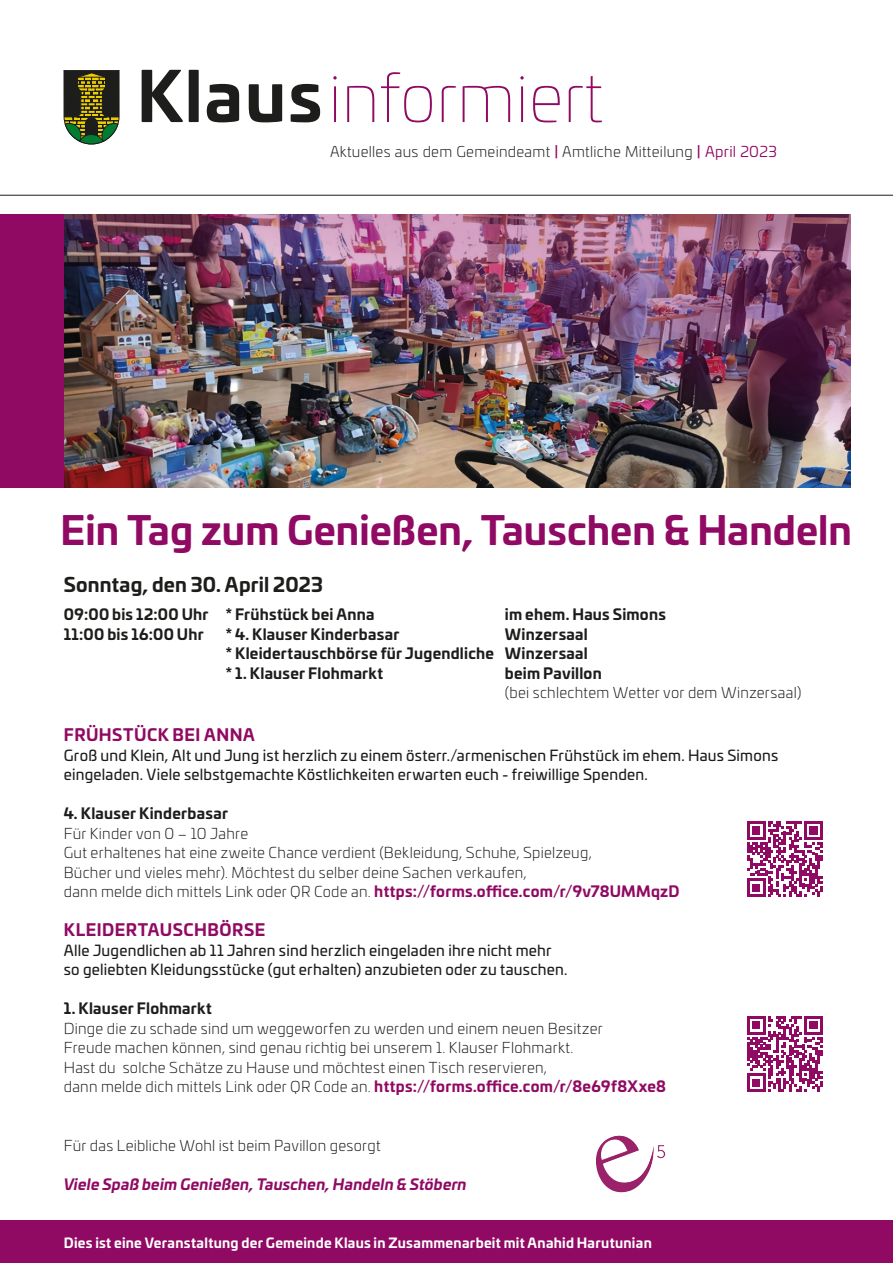
<style>
.page{position:relative;width:893px;height:1263px;background:#fff}
.page>*{position:absolute;margin:0;border:0;box-sizing:border-box;transform-origin:0 0}
.t1{font:100 67.5px "Univia Pro";color:#900963}
.GS_9_pt{font:700 38.7px "Univia Pro";letter-spacing:.005em;color:#900963}
.GS_9_pt-2{font:700 19.5px "Univia Pro";letter-spacing:.01em;color:#1d1d1b}
.GS_9_pt-3{font:700 16.5px "Univia Pro";letter-spacing:.03em;color:#900963}
.GS_9_pt-4{font:300 15px/19.5px "Univia Pro";letter-spacing:.015em;color:#1d1d1b}
.GS_9_pt-5{font:15px/19.5px "Univia Pro";letter-spacing:.015em;color:#1d1d1b}
.GS_9_pt-6{font:700 15px "Univia Pro";letter-spacing:.015em;color:#1d1d1b}
.GS_9_pt-7{font:italic 700 15px "Univia Pro";letter-spacing:.015em;color:#900963}
.t2{font:300 14.85px "Univia Pro";letter-spacing:.02em;color:#1d1d1b}
.GS_9_pt-8{font:700 13.5px "Univia Pro";letter-spacing:.02em;color:#fff}
.s1{font-weight:700;color:#1d1d1b}
.s2{font-weight:400;color:#900963}
.s3{font-weight:700;color:#900963}
</style>
<div class="page">
<svg style="left:64px;top:70px;width:55px;height:74px;background:#4f5528"></svg>
<hr style="left:0;top:195px;width:893px;height:1px;background:#1d1d1b">
<div style="left:0;top:1220px;width:893px;height:43px;background:#900963"></div>
<img style="left:64px;top:459px;width:786px;height:29px">
<div style="left:0;top:214px;width:64px;height:274px;background:#900963"></div>
<img style="left:64px;top:214px;width:786px;height:245px">
<svg style="left:747px;top:821px;width:76px;height:76px"></svg>
<svg style="left:747px;top:1016px;width:76px;height:76px"></svg>
<img style="left:596px;top:1136px;width:45px;height:56px">
<p class="t1" style="left:137px;top:50px;width:468px"><span class="s1">Klaus</span>informiert</p>
<p class="t2" style="left:330px;top:141px;width:448px">Aktuelles aus dem Gemeindeamt <span class="s2">|</span> Amtliche Mitteilung <span class="s2">|</span> <span class="s2">April 2023</span></p>
<p class="GS_9_pt" style="left:61px;top:500px;width:793px">Ein Tag zum Genießen, Tauschen &amp; Handeln</p>
<p class="GS_9_pt-2" style="left:64px;top:569px;width:261px">Sonntag, den 30. April 2023</p>
<p class="GS_9_pt-6" style="left:64px;top:603px;width:312px">09:00 bis 12:00 Uhr * Frühstück bei Anna</p>
<p class="GS_9_pt-6" style="left:505px;top:603px;width:163px">im ehem. Haus Simons</p>
<p class="GS_9_pt-6" style="left:64px;top:622px;width:141px">11:00 bis 16:00 Uhr</p>
<p class="GS_9_pt-6" style="left:226px;top:622px;width:175px">* 4. Klauser Kinderbasar</p>
<p class="GS_9_pt-6" style="left:505px;top:622px;width:85px">Winzersaal</p>
<p class="GS_9_pt-6" style="left:226px;top:642px;width:364px">* Kleidertauschbörse für Jugendliche Winzersaal</p>
<p class="GS_9_pt-6" style="left:226px;top:661px;width:159px">* 1. Klauser Flohmarkt</p>
<p class="GS_9_pt-6" style="left:505px;top:661px;width:98px">beim Pavillon</p>
<p class="GS_9_pt-4" style="left:505px;top:682px;width:298px">(bei schlechtem Wetter vor dem Winzersaal)</p>
<p class="GS_9_pt-3" style="left:64px;top:722px;width:192px">FRÜHSTÜCK BEI ANNA</p>
<p class="GS_9_pt-5" style="left:64px;top:744px;width:716px">Groß und Klein, Alt und Jung ist herzlich zu einem österr./armenischen Frühstück im ehem. Haus Simons eingeladen. Viele selbstgemachte Köstlichkeiten erwarten euch - freiwillige Spenden.</p>
<p class="GS_9_pt-6" style="left:64px;top:801px;width:166px">4. Klauser Kinderbasar</p>
<p class="GS_9_pt-4" style="left:64px;top:823px;width:186px">Für Kinder von 0 – 10 Jahre</p>
<p class="GS_9_pt-4" style="left:64px;top:842px;width:617px">Gut erhaltenes hat eine zweite Chance verdient (Bekleidung, Schuhe, Spielzeug,<br>Bücher und vieles mehr). Möchtest du selber deine Sachen verkaufen,<br>dann melde dich mittels Link oder QR Code an. <span class="s3">https://forms.office.com/r/9v78UMMqzD</span></p>
<p class="GS_9_pt-3" style="left:64px;top:917px;width:203px">KLEIDERTAUSCHBÖRSE</p>
<p class="GS_9_pt-5" style="left:64px;top:939px;width:505px">Alle Jugendlichen ab 11 Jahren sind herzlich eingeladen ihre nicht mehr so geliebten Kleidungsstücke (gut erhalten) anzubieten oder zu tauschen.</p>
<p class="GS_9_pt-6" style="left:64px;top:996px;width:149px">1. Klauser Flohmarkt</p>
<p class="GS_9_pt-4" style="left:64px;top:1018px;width:540px">Dinge die zu schade sind um weggeworfen zu werden und einem neuen Besitzer<br>Freude machen können, sind genau richtig bei unserem 1. Klauser Flohmarkt.</p>
<p class="GS_9_pt-4" style="left:64px;top:1057px;width:604px">Hast du solche Schätze zu Hause und möchtest einen Tisch reservieren,<br>dann melde dich mittels Link oder QR Code an. <span class="s3">https://forms.office.com/r/8e69f8Xxe8</span></p>
<p class="GS_9_pt-4" style="left:64px;top:1135px;width:318px">Für das Leibliche Wohl ist beim Pavillon gesorgt</p>
<p class="GS_9_pt-7" style="left:64px;top:1172px;width:404px">Viele Spaß beim Genießen, Tauschen, Handeln &amp; Stöbern</p>
<p class="GS_9_pt-8" style="left:64px;top:1232px;width:589px">Dies ist eine Veranstaltung der Gemeinde Klaus in Zusammenarbeit mit Anahid Harutunian</p>
</div>
